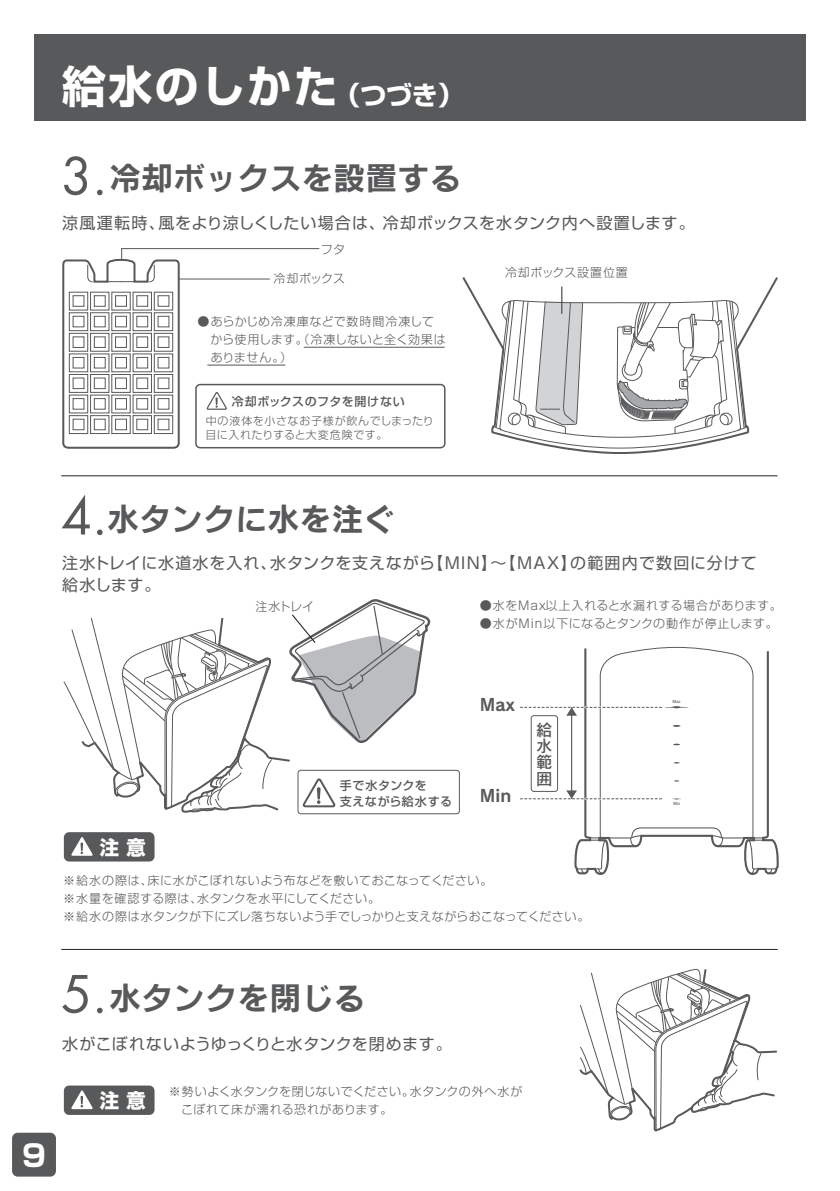
<style>
.page{position:relative;width:840px;height:1191px;background:#fff}
.page>*{position:absolute;margin:0;border:0;box-sizing:border-box;transform-origin:0 0}
.t1{font:44px "Shin Go Pro Bold 90 pv RKSJ H";letter-spacing:.05em;color:#fff}
.t2{font:32px "Rodin Cattleya Pro B 90 pv RKSJ H";color:#58595b}
.t3{font:30px "Shin Go Pro Bold 90 pv RKSJ H";color:#fff}
.t4{font:26px "Shin Go Pro Bold 90 pv RKSJ H";color:#fff}
.t5{font:19.8px "Hira Kaku Std W8 90 pv RKSJ H";color:#fff}
.t6{font:16.8px "Rodin Cattleya Pro B 90 pv RKSJ H";color:#58595b}
.t7{font:16.4px/16.4px "Rodin NTLG Pro DB 90 pv RKSJ H";color:#58595b;text-align:justify}
.t8{font:16px/22.2px "Shin Go Pro Regular 90 pv RKSJ H";letter-spacing:.05em;color:#58595b}
.t9{font:16px "Shin Go Pro Regular 90 pv RKSJ H";letter-spacing:.02em;color:#58595b}
.t10{font:12px/18px "Shin Go Pro Light 90 pv RKSJ H";letter-spacing:.035em;color:#58595b}
.t11{font:12px/16px "Shin Go Pro Medium 90 pv RKSJ H";letter-spacing:.05em;color:#58595b}
.t12{font:11px/14px "Shin Go Pro Light 90 pv RKSJ H";letter-spacing:.05em;color:#58595b}
.t13{font:4px "Rodin NTLG Pro DB 90 pv RKSJ H";color:#58595b}
.s1{font-family:"Futura Std";font-size:50px}
</style>
<div class="page">
<div style="left:34px;top:34px;width:771px;height:87px;background:#58595b"></div>
<div style="left:12px;top:1132px;width:44px;height:44px;background:#58595b;border-radius:6px"></div>
<hr style="left:61px;top:475px;width:716px;height:1px;background:#231f20">
<div style="left:64px;top:1085px;width:90px;height:30px;background:#58595b;border-radius:5px"></div>
<svg style="left:71px;top:1090px;width:22px;height:19px"></svg>
<hr style="left:61px;top:949px;width:716px;height:1px;background:#231f20">
<svg style="left:579px;top:968px;width:198px;height:164px"></svg>
<div style="left:64px;top:832px;width:90px;height:29px;background:#58595b;border-radius:5px"></div>
<svg style="left:520px;top:646px;width:255px;height:228px"></svg>
<svg style="left:462px;top:277px;width:316px;height:157px"></svg>
<svg style="left:493px;top:287px;width:254px;height:190px"></svg>
<div style="left:530px;top:715px;width:27px;height:77px;border:1px solid #58595b;border-radius:3px"></div>
<svg style="left:63px;top:599px;width:368px;height:256px"></svg>
<div style="left:297px;top:770px;width:162px;height:44px;border:1px solid #58595b;border-radius:3px"></div>
<div style="left:195px;top:384px;width:250px;height:64px;border:1px solid #58595b;border-radius:4px"></div>
<svg style="left:62px;top:248px;width:258px;height:201px"></svg>
<hr style="left:207px;top:364px;width:78px;height:1px;background:#58595b">
<hr style="left:303px;top:347px;width:141px;height:1px;background:#58595b">
<p class="t1" style="left:62px;top:70px;width:276px">給水のしかた</p>
<p class="t4" style="left:334px;top:85px;width:130px">（つづき）</p>
<p class="t2" style="left:61px;top:166px;width:401px"><span class="s1">3.</span>冷却ボックスを設置する</p>
<p class="t8" style="left:62px;top:213px;width:633px">涼風運転時、風をより涼しくしたい場合は、冷却ボックスを水タンク内へ設置します。</p>
<p class="t10" style="left:321px;top:242px;width:26px">フタ</p>
<p class="t10" style="left:273px;top:271px;width:73px">冷却ボックス</p>
<p class="t10" style="left:197px;top:313px;width:249px">●あらかじめ冷凍庫などで数時間冷凍して　から使用します。（冷凍しないと全く効果は　ありません。）</p>
<p class="t11" style="left:232px;top:395px;width:174px">冷却ボックスのフタを開けない</p>
<p class="t12" style="left:205px;top:415px;width:229px">中の液体を小さなお子様が飲んでしまったり目に入れたりすると大変危険です。</p>
<p class="t2" style="left:61px;top:507px;width:335px"><span class="s1">4.</span>水タンクに水を注ぐ</p>
<p class="t10" style="left:504px;top:265px;width:124px">冷却ボックス設置位置</p>
<p class="t8" style="left:62px;top:554px;width:695px">注水トレイに水道水を入れ、水タンクを支えながら【MIN】～【MAX】の範囲内で数回に分けて給水します。</p>
<p class="t10" style="left:255px;top:599px;width:60px">注水トレイ</p>
<p class="t10" style="left:479px;top:598px;width:303px">●水をMax以上入れると水漏れする場合があります。</p>
<p class="t10" style="left:479px;top:616px;width:299px">●水がMin以下になるとタンクの動作が停止します。</p>
<p class="t11" style="left:339px;top:778px;width:114px">手で水タンクを<br>支えながら給水する</p>
<p class="t6" style="left:479px;top:698px;width:36px">Max</p>
<p class="t13" style="left:672px;top:700px;width:10px">Max</p>
<p class="t6" style="left:479px;top:789px;width:33px">Min</p>
<p class="t7" style="left:536px;top:723px;width:17px">給水範囲</p>
<p class="t13" style="left:672px;top:802px;width:9px">Min</p>
<p class="t5" style="left:99px;top:839px;width:48px">注 意</p>
<p class="t10" style="left:63px;top:873px;width:527px">※給水の際は、床に水がこぼれないよう布などを敷いておこなってください。<br>※水量を確認する際は、水タンクを水平にしてください。<br>※給水の際は水タンクが下にズレ落ちないよう手でしっかりと支えながらおこなってください。</p>
<p class="t3" style="left:22px;top:1144px;width:26px">9</p>
<p class="t2" style="left:61px;top:985px;width:305px"><span class="s1">5.</span>水タンクを閉じる</p>
<p class="t9" style="left:62px;top:1038px;width:391px">水がこぼれないようゆっくりと水タンクを閉めます。</p>
<p class="t10" style="left:99px;top:1084px;width:424px;text-indent:69px">※勢いよく水タンクを閉じないでください。水タンクの外へ水が<sup>注</sup> <sup>意</sup> 　こぼれて床が濡れる恐れがあります。</p>
</div>
